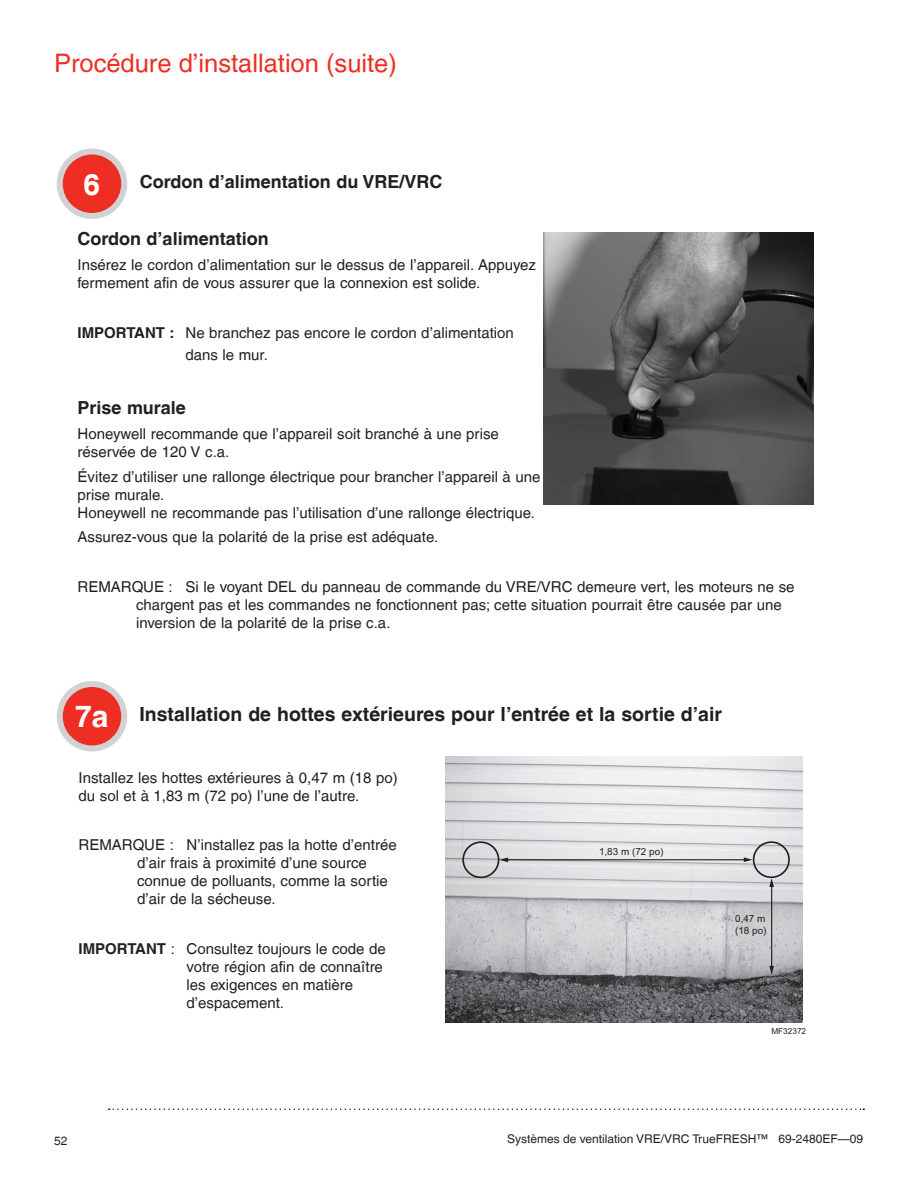
<style>
.page{position:relative;width:918px;height:1188px;background:#fff}
.page>*{position:absolute;margin:0;border:0;box-sizing:border-box;transform-origin:0 0}
.t1{font:700 30px "Helvetica LT";color:#fff}
.Heading_1{font:25.5px "Helvetica LT";color:#ee2e22}
.Subhead{font:700 19.5px "Helvetica LT";color:#231f20}
.Subhead-2{font:700 18px "Helvetica LT";color:#231f20}
.Text_Sans{font:15px/18px "Helvetica LT";color:#231f20}
.NOTE{font:15px/18px "Helvetica LT";color:#231f20}
.IMPORTANT{font:15px/18px "Helvetica LT";color:#231f20}
.t2{font:12px "Helvetica LT";color:#231f20}
.t3{font:9.9px/11.9px "Arial";color:#231f20}
.t4{font:8.25px "Arial";color:#231f20}
.s1{font-weight:700}
</style>
<div class="page">
<div style="left:60px;top:152px;width:64px;height:64px;background:#ee2e22;border-radius:50%"></div>
<div style="left:57px;top:148px;width:70px;height:71px;border:6px solid #d1d2d4;border-radius:50%"></div>
<img style="left:544px;top:232px;width:269px;height:273px">
<div style="left:60px;top:684px;width:64px;height:64px;background:#ee2e22;border-radius:50%"></div>
<div style="left:57px;top:681px;width:70px;height:71px;border:6px solid #d1d2d4;border-radius:50%"></div>
<img style="left:445px;top:756px;width:358px;height:266px">
<hr style="left:771px;top:885px;width:1px;height:81px;background:#231f20">
<svg style="left:769px;top:966px;width:5px;height:9px"></svg>
<svg style="left:462px;top:840px;width:329px;height:47px;background:#d5d5d7"></svg>
<svg style="left:109px;top:1108px;width:755px;height:2px"></svg>
<p class="Heading_1" style="left:54px;top:49px;width:344px">Procédure d’installation (suite)</p>
<p class="t1" style="left:84px;top:166px;width:18px">6</p>
<p class="Subhead-2" style="left:140px;top:171px;width:304px">Cordon d’alimentation du VRE/VRC</p>
<p class="Subhead-2" style="left:78px;top:228px;width:193px">Cordon d’alimentation</p>
<p class="Text_Sans" style="left:78px;top:256px;width:460px">Insérez le cordon d’alimentation sur le dessus de l’appareil. Appuyez fermement afin de vous assurer que la connexion est solide.</p>
<p class="IMPORTANT" style="left:186px;top:321px;width:330px;line-height:22.5px;text-indent:-108px"><span class="s1">IMPORTANT :</span> Ne branchez pas encore le cordon d’alimentation dans le mur.</p>
<p class="Subhead-2" style="left:78px;top:397px;width:110px">Prise murale</p>
<p class="Text_Sans" style="left:78px;top:425px;width:423px">Honeywell recommande que l’appareil soit branché à une prise réservée de 120 V c.a.</p>
<p class="Text_Sans" style="left:78px;top:467px;width:465px">Évitez d’utiliser une rallonge électrique pour brancher l’appareil à une prise murale.<br>Honeywell ne recommande pas l’utilisation d’une rallonge électrique.</p>
<p class="Text_Sans" style="left:78px;top:528px;width:362px">Assurez-vous que la polarité de la prise est adéquate.</p>
<p class="NOTE" style="left:136px;top:578px;width:660px;text-indent:-58px">REMARQUE : Si le voyant DEL du panneau de commande du VRE/VRC demeure vert, les moteurs ne se chargent pas et les commandes ne fonctionnent pas; cette situation pourrait être causée par une inversion de la polarité de la prise c.a.</p>
<p class="t1" style="left:75px;top:698px;width:35px">7a</p>
<p class="Subhead" style="left:139px;top:702px;width:584px">Installation de hottes extérieures pour l’entrée et la sortie d’air</p>
<p class="Text_Sans" style="left:79px;top:769px;width:321px">Installez les hottes extérieures à 0,47 m (18 po) du sol et à 1,83 m (72 po) l’une de l’autre.</p>
<p class="NOTE" style="left:137px;top:836px;width:261px;text-indent:-58px">REMARQUE : N’installez pas la hotte d’entrée d’air frais à proximité d’une source connue de polluants, comme la sortie d’air de la sécheuse.</p>
<p class="IMPORTANT" style="left:187px;top:940px;width:201px;text-indent:-108px"><span class="s1">IMPORTANT</span> : Consultez toujours le code de votre région afin de connaître les exigences en matière d’espacement.</p>
<p class="t3" style="left:599px;top:846px;width:66px">1,83 m (72 po)</p>
<p class="t3" style="left:735px;top:913px;width:33px">0,47 m (18 po)</p>
<p class="t4" style="left:771px;top:1026px;width:36px">MF32372</p>
<p class="t2" style="left:54px;top:1134px;width:15px">52</p>
<p class="t2" style="left:507px;top:1132px;width:358px">Systèmes de ventilation VRE/VRC TrueFRESH™ 69-2480EF—09</p>
</div>
